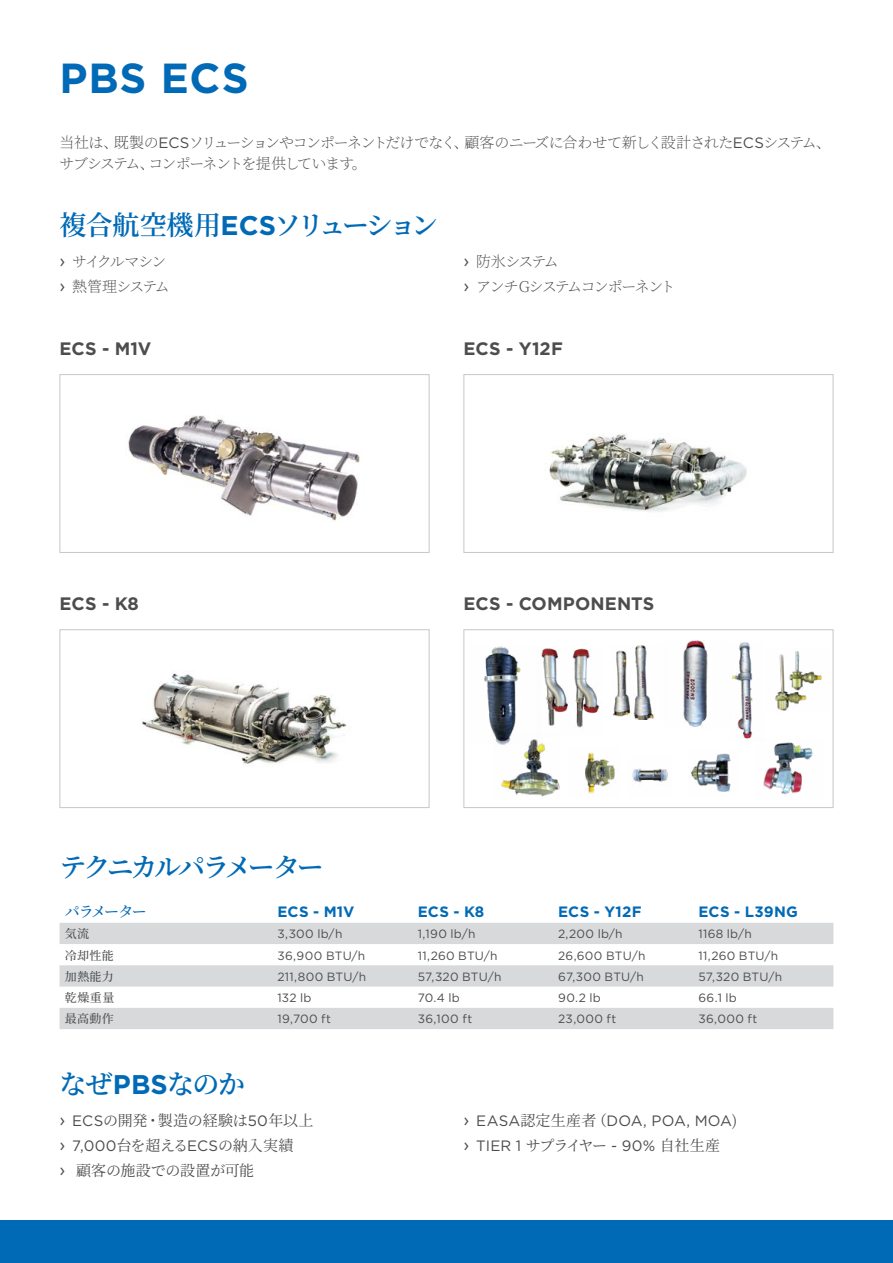
<style>
.page{position:relative;width:893px;height:1263px;background:#fff}
.page>*{position:absolute;margin:0;border:0;box-sizing:border-box;transform-origin:0 0}
.t1{font:700 42px "Gotham";letter-spacing:.02em;color:#006ab6}
.t2{font:600 27px "Source Han Serif";letter-spacing:-.115em;color:#006ab6}
.t3{font:700 18px "Gotham";letter-spacing:.005em;color:#4d4d4f}
.t4{font:200 15px/21px "Source Han Serif";letter-spacing:-.09em;color:#4d4d4f}
.t5{font:15px/24.9px "Source Han Serif";letter-spacing:-.015em;color:#4d4d4f}
.t6{font:700 15px "Gotham";letter-spacing:.01em;color:#006ab6}
.t7{font:15px "Gotham";letter-spacing:.01em;color:#4d4d4f}
.t8{font:200 15px/24.9px "Source Han Serif";letter-spacing:-.11em;color:#4d4d4f}
.t9{font:15px "Source Han Serif";letter-spacing:-.075em;color:#4d4d4f}
.t10{font:200 15px/24.9px "Source Han Serif";letter-spacing:-.13em;color:#4d4d4f}
.t11{font:500 15px "Source Han Serif";letter-spacing:-.105em;color:#006ab6}
.t12{font:12px "Gotham";letter-spacing:.02em;color:#4d4d4f}
.t13{font:500 12px "Source Han Serif";letter-spacing:.025em;color:#4d4d4f}
.s1{font-family:"Gotham";font-weight:400}
.s2{font-family:"Gotham";font-weight:700}
.s3{font-family:"Gotham";font-weight:400;font-size:18px}
.s4{font-family:"Gotham";font-size:18px}
.s5{font-family:"Gotham"}
.s6{font-size:18px}
.s7{font-family:"Source Han Serif"}
</style>
<div class="page">
<div style="left:463px;top:629px;width:370px;height:179px;border:1px solid #c5c7c9"></div>
<img style="left:125px;top:415px;width:235px;height:106px">
<img style="left:549px;top:433px;width:198px;height:79px">
<div style="left:60px;top:374px;width:369px;height:179px;border:1px solid #c5c7c9"></div>
<div style="left:60px;top:629px;width:369px;height:179px;border:1px solid #c5c7c9"></div>
<div style="left:463px;top:374px;width:370px;height:179px;border:1px solid #c5c7c9"></div>
<div style="left:0;top:1220px;width:893px;height:43px;background:#006ab6"></div>
<svg style="left:60px;top:923px;width:773px;height:106px;fill:#d7d9da"></svg>
<img style="left:142px;top:673px;width:205px;height:91px">
<img style="left:612px;top:646px;width:42px;height:74px">
<img style="left:484px;top:646px;width:37px;height:88px">
<img style="left:541px;top:648px;width:59px;height:80px">
<img style="left:775px;top:651px;width:47px;height:60px">
<img style="left:683px;top:640px;width:25px;height:87px">
<img style="left:494px;top:734px;width:66px;height:63px">
<img style="left:632px;top:768px;width:36px;height:15px">
<img style="left:691px;top:753px;width:40px;height:39px">
<img style="left:732px;top:642px;width:21px;height:97px">
<img style="left:585px;top:753px;width:30px;height:41px">
<img style="left:763px;top:742px;width:50px;height:53px">
<h1 class="t1" style="left:60px;top:50px;width:191px">PBS ECS</h1>
<p class="t4" style="left:60px;top:132px;width:773px">当社は、既製の<span class="s1">ECS</span>ソリューションやコンポーネントだけでなく、顧客のニーズに合わせて新しく設計された<span class="s1">ECS</span>システム、サブシステム、コンポーネントを提供しています。</p>
<h2 class="t2" style="left:60px;top:209px;width:380px">複合航空機用<span class="s2">ECS</span>ソリューション</h2>
<p class="t10" style="left:60px;top:249px;width:112px"><span class="s3">›</span> サイクルマシン<span class="s3">›</span> 熱管理システム</p>
<p class="t8" style="left:463px;top:249px;width:214px"><span class="s3">›</span> 防氷システム<br><span class="s3">›</span> アンチGシステムコンポーネント</p>
<h3 class="t3" style="left:60px;top:336px;width:93px">ECS - M1V</h3>
<h3 class="t3" style="left:463px;top:336px;width:101px">ECS - Y12F</h3>
<h3 class="t3" style="left:60px;top:591px;width:81px">ECS - K8</h3>
<h3 class="t3" style="left:463px;top:591px;width:192px">ECS - COMPONENTS</h3>
<h2 class="t2" style="left:60px;top:851px;width:266px">テクニカルパラメーター</h2>
<p class="t11" style="left:65px;top:903px;width:84px">パラメーター</p>
<p class="t6" style="left:277px;top:902px;width:79px">ECS - M1V</p>
<p class="t6" style="left:418px;top:902px;width:68px">ECS - K8</p>
<p class="t6" style="left:558px;top:902px;width:85px">ECS - Y12F</p>
<p class="t6" style="left:698px;top:902px;width:101px">ECS - L39NG</p>
<p class="t13" style="left:65px;top:927px;width:26px">気流</p>
<p class="t12" style="left:277px;top:926px;width:66px">3,300 lb/h</p>
<p class="t12" style="left:418px;top:926px;width:59px">1,190 lb/h</p>
<p class="t12" style="left:558px;top:926px;width:66px">2,200 lb/h</p>
<p class="t12" style="left:698px;top:926px;width:55px">1168 lb/h</p>
<p class="t13" style="left:65px;top:948px;width:50px">冷却性能</p>
<p class="t12" style="left:277px;top:947px;width:89px">36,900 BTU/h</p>
<p class="t12" style="left:418px;top:947px;width:81px">11,260 BTU/h</p>
<p class="t12" style="left:558px;top:947px;width:89px">26,600 BTU/h</p>
<p class="t12" style="left:698px;top:947px;width:81px">11,260 BTU/h</p>
<p class="t13" style="left:65px;top:970px;width:51px">加熱能力</p>
<p class="t12" style="left:277px;top:969px;width:90px">211,800 BTU/h</p>
<p class="t12" style="left:418px;top:969px;width:85px">57,320 BTU/h</p>
<p class="t12" style="left:558px;top:969px;width:87px">67,300 BTU/h</p>
<p class="t12" style="left:698px;top:969px;width:85px">57,320 BTU/h</p>
<p class="t13" style="left:65px;top:991px;width:51px">乾燥重量</p>
<p class="t12" style="left:277px;top:990px;width:35px">132 lb</p>
<p class="t12" style="left:418px;top:990px;width:43px">70.4 lb</p>
<p class="t12" style="left:558px;top:990px;width:44px">90.2 lb</p>
<p class="t12" style="left:698px;top:990px;width:40px">66.1 lb</p>
<p class="t13" style="left:65px;top:1012px;width:50px">最高動作</p>
<p class="t12" style="left:277px;top:1011px;width:55px">19,700 ft</p>
<p class="t12" style="left:418px;top:1011px;width:56px">36,100 ft</p>
<p class="t12" style="left:558px;top:1011px;width:60px">23,000 ft</p>
<p class="t12" style="left:698px;top:1011px;width:60px">36,000 ft</p>
<h2 class="t2" style="left:60px;top:1068px;width:187px">なぜ<span class="s2">PBS</span>なのか</h2>
<p class="t5" style="left:60px;top:1108px;width:256px"><span class="s4">›</span> <span class="s5">ECS</span>の開発・製造の経験は<span class="s5">50</span>年以上<span class="s4">›</span> <span class="s5">7,000</span>台を超える<span class="s5">ECS</span>の納入実績<br><span class="s4">›</span> 顧客の施設での設置が可能</p>
<p class="t7" style="left:463px;top:1111px;width:275px"><span class="s6">›</span> EASA<span class="s7">認定生産者（</span>DOA, POA, MOA<span class="s7">)</span></p>
<p class="t9" style="left:463px;top:1137px;width:258px"><span class="s4">›</span> <span class="s5">TIER 1</span> サプライヤー <span class="s5">- 90%</span> 自社生産</p>
</div>
